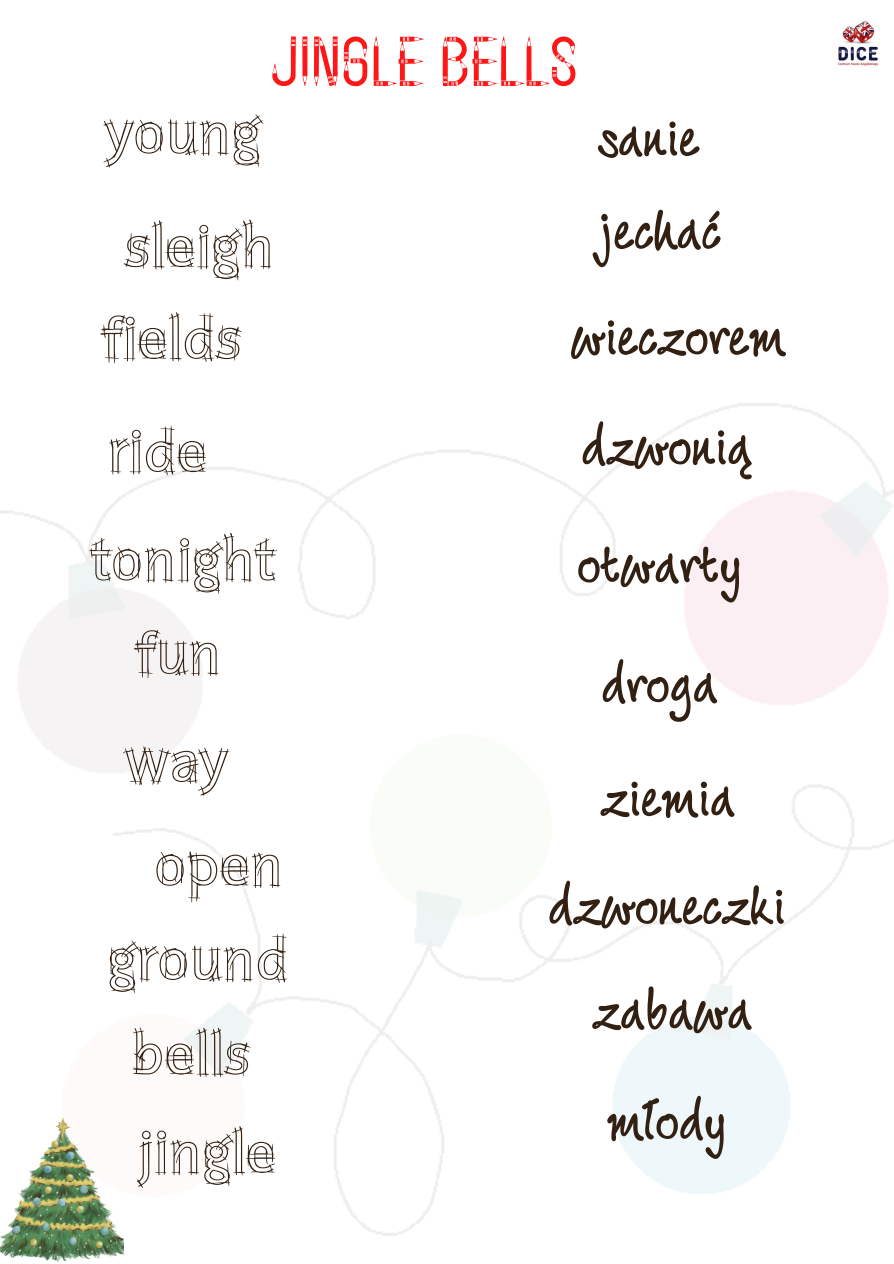
<style>
.page{position:relative;width:894px;height:1264px;background:#fff}
.page>*{position:absolute;margin:0;border:0;box-sizing:border-box;transform-origin:0 0}
.t1{font:61.8px "Kredki TTEFN";color:#ff1616}
.t2{font:700 60px "Penny Lane TTEFN";color:#322012}
.t3{font:60px "Rutika Sketch TTEFN";color:#322012}
</style>
<div class="page">
<img style="left:838px;top:21px;width:40px;height:45px">
<img style="left:0;top:1117px;width:124px;height:144px">
<p class="t1" style="left:270px;top:19px;width:309px">JINGLE BELLS</p>
<p class="t3" style="left:105px;top:94px;width:157px">young</p>
<p class="t3" style="left:125px;top:207px;width:151px">sleigh</p>
<p class="t2" style="left:597px;top:90px;width:103px">sanie</p>
<p class="t2" style="left:600px;top:183px;width:120px">jechać</p>
<p class="t3" style="left:103px;top:299px;width:141px">fields</p>
<p class="t2" style="left:570px;top:289px;width:216px">wieczorem</p>
<p class="t3" style="left:108px;top:412px;width:101px">ride</p>
<p class="t3" style="left:90px;top:521px;width:187px">tonight</p>
<p class="t3" style="left:137px;top:614px;width:87px">fun</p>
<p class="t3" style="left:125px;top:722px;width:104px">way</p>
<p class="t3" style="left:154px;top:826px;width:131px">open</p>
<p class="t3" style="left:108px;top:920px;width:183px">ground</p>
<p class="t3" style="left:132px;top:1014px;width:120px">bells</p>
<p class="t3" style="left:138px;top:1113px;width:140px">jingle</p>
<p class="t2" style="left:580px;top:399px;width:172px">dzwonią</p>
<p class="t2" style="left:577px;top:517px;width:166px">otwarty</p>
<p class="t2" style="left:601px;top:637px;width:118px">droga</p>
<p class="t2" style="left:600px;top:750px;width:136px">ziemia</p>
<p class="t2" style="left:547px;top:858px;width:239px">dzwoneczki</p>
<p class="t2" style="left:591px;top:963px;width:161px">zabawa</p>
<p class="t2" style="left:606px;top:1073px;width:121px">młody</p>
</div>
